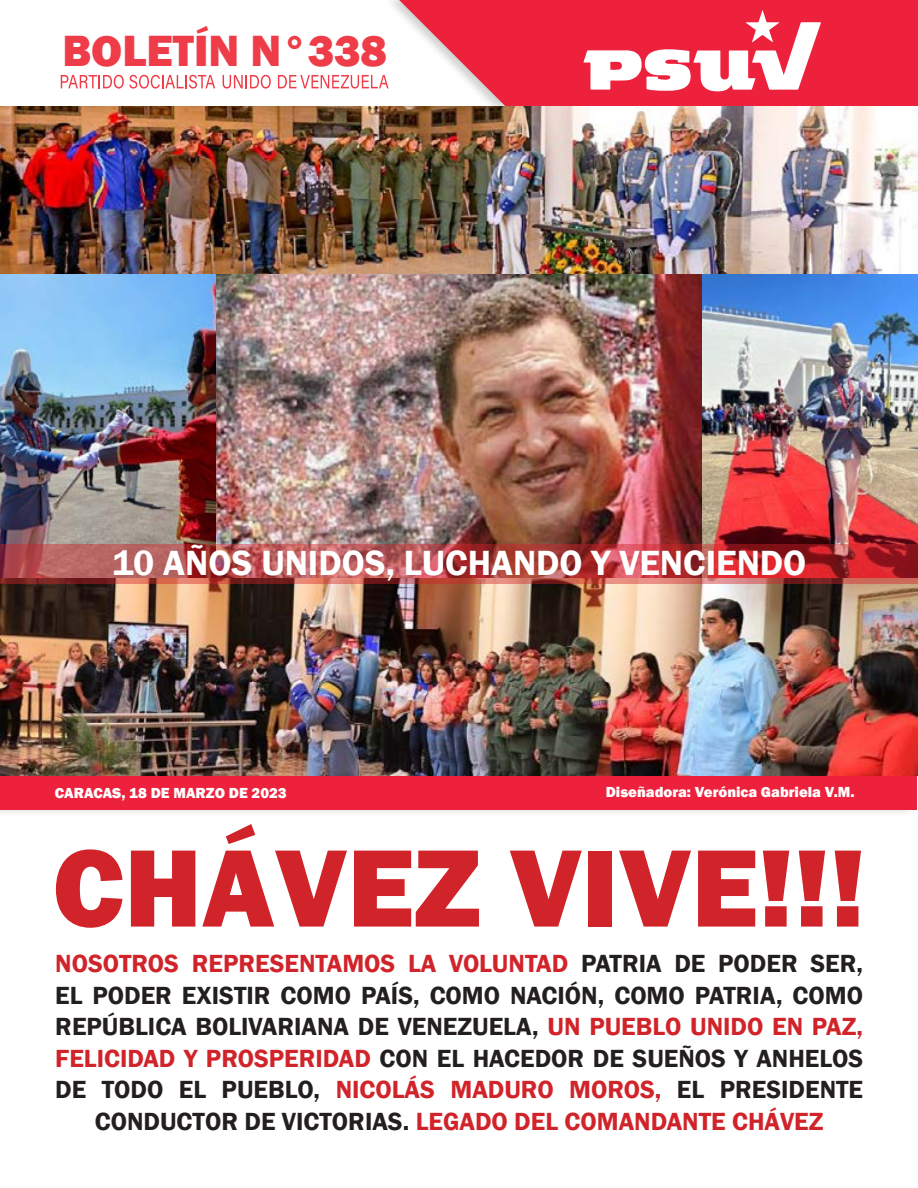
<style>
.page{position:relative;width:918px;height:1188px;background:#fff}
.page>*{position:absolute;margin:0;border:0;box-sizing:border-box;transform-origin:0 0}
.t1{font:800 114px "Franklin Gothic";color:#d1232a}
.t2{font:800 45px "Franklin Gothic";color:#ee3d48}
.Estilo_de_párrafo_1{font:600 36px "Franklin Gothic";color:#fff}
.Estilo_de_párrafo_1-2{font:600 25.5px/31.5px "Franklin Gothic";color:#231f20;text-align:center}
.t3{font:800 15px "Franklin Gothic";color:#fff}
.s1{color:#d1232a}
</style>
<div class="page">
<div style="left:1px;top:123px;width:916px;height:686px;background:#ed213c"></div>
<svg style="left:399px;top:0;width:519px;height:106px;background:#ee4359"></svg>
<svg style="left:61px;top:75px;width:154px;height:14px"></svg>
<svg style="left:223px;top:75px;width:48px;height:14px"></svg>
<svg style="left:278px;top:75px;width:111px;height:14px"></svg>
<hr style="left:0;top:106px;width:918px;height:2px;background:#d1232a">
<svg style="left:583px;top:10px;width:238px;height:82px"></svg>
<img style="left:215px;top:274px;width:487px;height:270px">
<img style="left:0;top:274px;width:215px;height:270px">
<img style="left:702px;top:274px;width:216px;height:304px">
<img style="left:1px;top:106px;width:917px;height:168px">
<img style="left:0;top:584px;width:917px;height:191px">
<img style="left:0;top:544px;width:917px;height:40px">
<p class="t2" style="left:62px;top:22px;width:326px">BOLETÍN N°338</p>
<p class="Estilo_de_párrafo_1" style="left:112px;top:541px;width:695px">10 AÑOS UNIDOS, LUCHANDO Y VENCIENDO</p>
<p class="t3" style="left:55px;top:783px;width:233px">CARACAS, 18 DE MARZO DE 2023</p>
<p class="t3" style="left:606px;top:783px;width:250px">Diseñadora: Verónica Gabriela V.M.</p>
<p class="t1" style="left:53px;top:815px;width:814px">CHÁVEZ VIVE!!!</p>
<p class="Estilo_de_párrafo_1-2" style="left:55px;top:948px;width:809px"><span class="s1">NOSOTROS REPRESENTAMOS LA VOLUNTAD</span> PATRIA DE PODER SER, EL PODER EXISTIR COMO PAÍS, COMO NACIÓN, COMO PATRIA, COMO REPÚBLICA BOLIVARIANA DE VENEZUELA, <span class="s1">UN PUEBLO UNIDO EN PAZ, FELICIDAD Y PROSPERIDAD</span> CON EL HACEDOR DE SUEÑOS Y ANHELOS DE TODO EL PUEBLO, <span class="s1">NICOLÁS MADURO MOROS,</span> EL PRESIDENTE CONDUCTOR DE VICTORIAS. <span class="s1">LEGADO DEL COMANDANTE CHÁVEZ</span></p>
</div>
